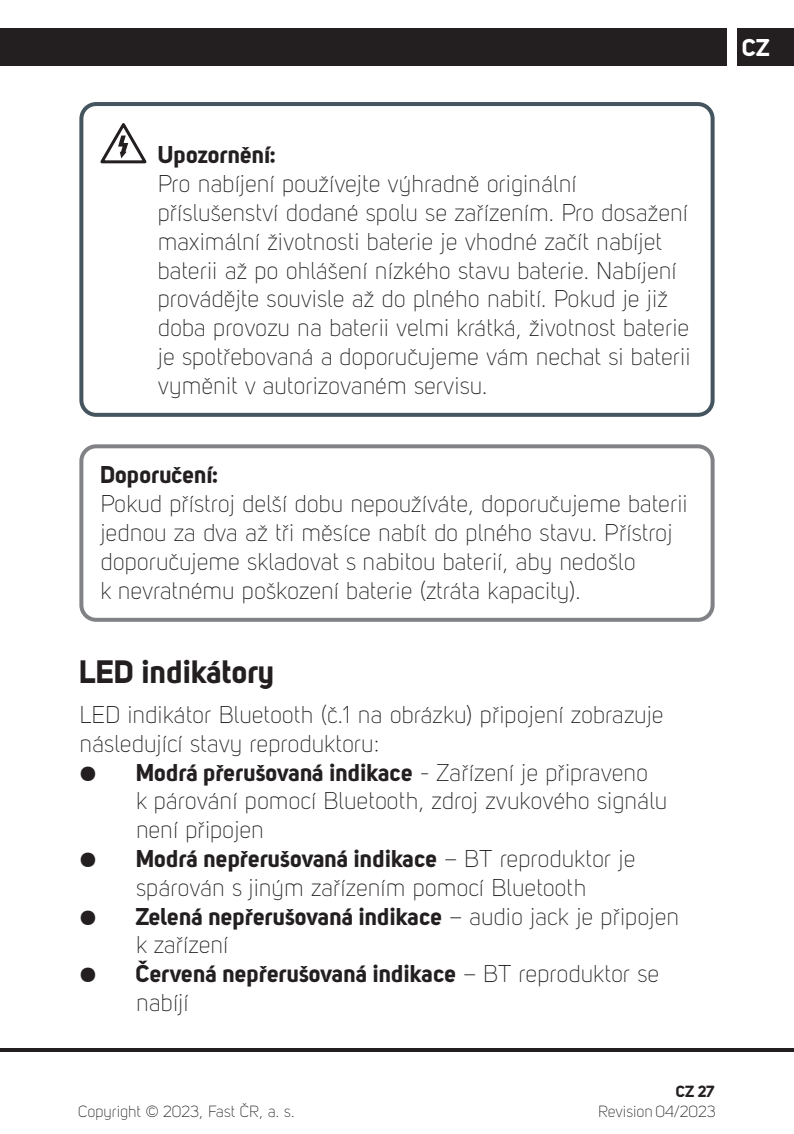
<style>
.page{position:relative;width:794px;height:1134px;background:#fff}
.page>*{position:absolute;margin:0;border:0;box-sizing:border-box;transform-origin:0 0}
.t1{font:32px "Uni Sans PRO Bold";color:#231f20}
.t2{font:24px/28.8px "Uni Sans PRO Light";color:#231f20}
.t3{font:24px "Uni Sans PRO Bold";color:#231f20}
.t4{font:24px "Uni Sans PRO Bold";color:#fff}
.t5{font:16px "Uni Sans PRO Light";color:#231f20}
.t6{font:16px "Uni Sans PRO Bold";color:#231f20}
.s1{font-family:"Uni Sans PRO Light"}
</style>
<div class="page">
<div style="left:4px;top:28px;width:722px;height:38px;background:#231f20"></div>
<hr style="left:0;top:28px;width:4px;height:38px;background:#231f20">
<div style="left:737px;top:28px;width:57px;height:38px;background:#231f20"></div>
<hr style="left:4px;top:1048px;width:790px;height:4px;background:#231f20">
<svg style="left:0;top:1048px;width:4px;height:4px"></svg>
<svg style="left:100px;top:123px;width:47px;height:41px"></svg>
<div style="left:79px;top:102px;width:635px;height:315px;border:4px solid #45555f;border-radius:15px"></div>
<div style="left:79px;top:444px;width:635px;height:178px;border:4px solid #808285;border-radius:15px"></div>
<p class="t4" style="left:742px;top:33px;width:29px">CZ</p>
<p class="t3" style="left:158px;top:140px;width:120px">Upozornění:</p>
<p class="t2" style="left:158px;top:169px;width:534px">Pro nabíjení používejte výhradně originální příslušenství dodané spolu se zařízením. Pro dosažení maximální životnosti baterie je vhodné začít nabíjet baterii až po ohlášení nízkého stavu baterie. Nabíjení provádějte souvisle až do plného nabití. Pokud je již doba provozu na baterii velmi krátká, životnost baterie je spotřebovaná a doporučujeme vám nechat si baterii vyměnit v autorizovaném servisu.</p>
<p class="t3" style="left:100px;top:460px;width:119px">Doporučení:</p>
<p class="t2" style="left:100px;top:489px;width:589px">Pokud přístroj delší dobu nepoužíváte, doporučujeme baterii jednou za dva až tři měsíce nabít do plného stavu. Přístroj doporučujeme skladovat s nabitou baterií, aby nedošlo<br>k nevratnému poškození baterie (ztráta kapacity).</p>
<h1 class="t1" style="left:79px;top:652px;width:197px">LED indikátory</h1>
<p class="t2" style="left:79px;top:700px;width:586px">LED indikátor Bluetooth (č.1 na obrázku) připojení zobrazuje následující stavy reproduktoru:</p>
<p class="t3" style="left:136px;top:757px;width:513px">Modrá přerušovaná indikace <span class="s1">- Zařízení je připraveno</span></p>
<p class="t2" style="left:136px;top:787px;width:533px">k párování pomocí Bluetooth, zdroj zvukového signálu není připojen</p>
<p class="t3" style="left:136px;top:844px;width:501px">Modrá nepřerušovaná indikace <span class="s1">– BT reproduktor je</span></p>
<p class="t2" style="left:136px;top:873px;width:452px">spárován s jiným zařízením pomocí Bluetooth</p>
<p class="t3" style="left:136px;top:901px;width:544px">Zelená nepřerušovaná indikace <span class="s1">– audio jack je připojen</span></p>
<p class="t2" style="left:136px;top:931px;width:94px">k zařízení</p>
<p class="t3" style="left:136px;top:959px;width:525px">Červená nepřerušovaná indikace <span class="s1">– BT reproduktor se</span></p>
<p class="t2" style="left:136px;top:988px;width:54px">nabíjí</p>
<p class="t6" style="left:676px;top:1081px;width:40px">CZ 27</p>
<p class="t5" style="left:78px;top:1103px;width:218px">Copyright © 2023, Fast ČR, a. s.</p>
<p class="t5" style="left:598px;top:1103px;width:119px">Revision 04/2023</p>
</div>
